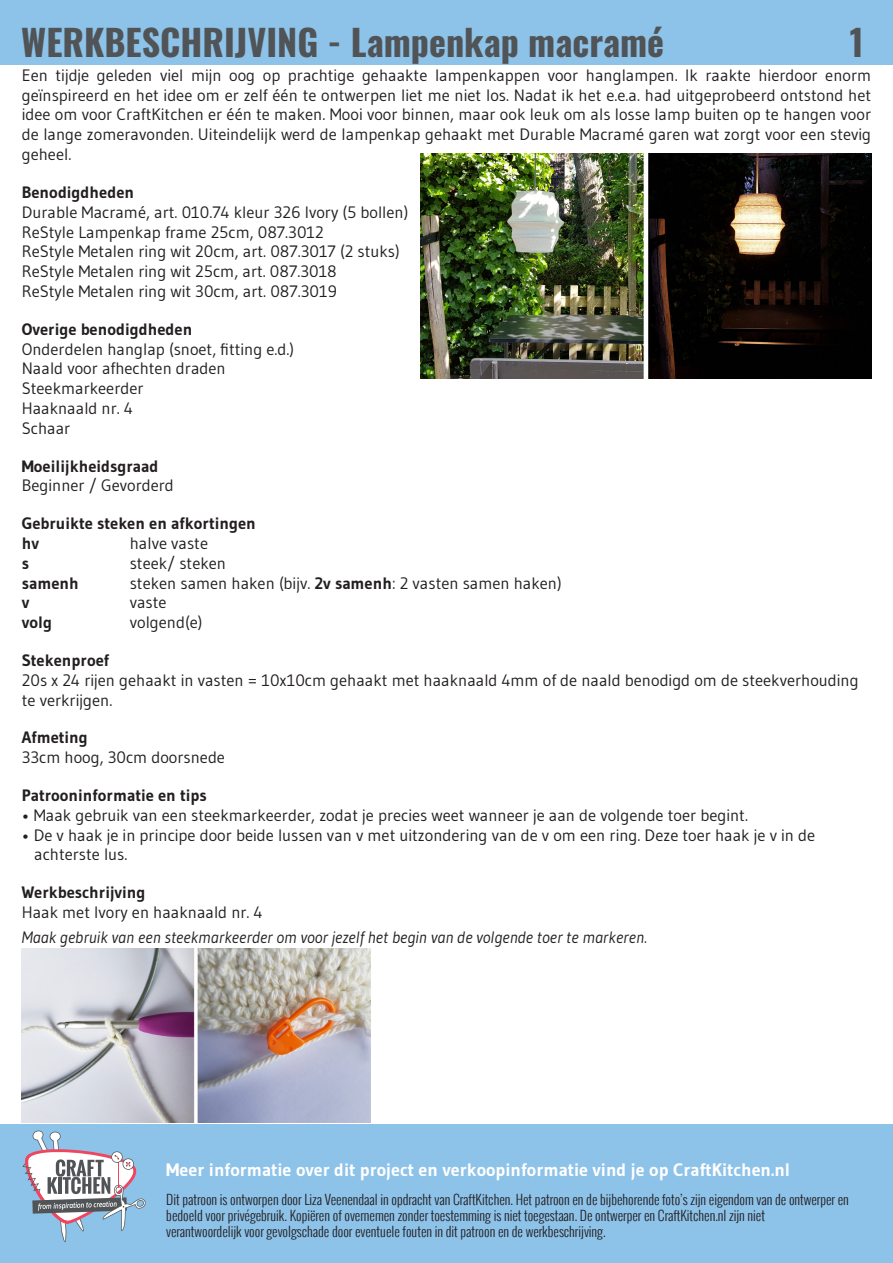
<style>
.page{position:relative;width:893px;height:1263px;background:#fff}
.page>*{position:absolute;margin:0;border:0;box-sizing:border-box;transform-origin:0 0}
.t1{font:700 36px "Oswald";color:#515456}
.t2{font:700 18px "Gudea";color:#fff}
.t3{font:16.5px/19.8px "Gudea";color:#231f20;text-align:justify}
.t4{font:700 16.5px "Gudea";color:#231f20}
.t5{font:italic 16.5px "Gudea";color:#231f20}
.t6{font:300 13.5px/16.2px "Oswald";color:#231f20}
.s1{font-weight:700}
</style>
<div class="page">
<div style="left:0;top:1125px;width:893px;height:138px;background:#8dc2e9"></div>
<div style="left:0;top:0;width:893px;height:64px;background:#8dc2e9"></div>
<svg style="left:22px;top:1130px;width:124px;height:112px"></svg>
<img style="left:22px;top:948px;width:349px;height:175px">
<img style="left:421px;top:153px;width:450px;height:225px">
<p class="t1" style="left:21px;top:23px;width:644px">WERKBESCHRIJVING - Lampenkap macramé</p>
<p class="t1" style="left:850px;top:23px;width:16px">1</p>
<p class="t3" style="left:22px;top:65px;width:851px">Een tijdje geleden viel mijn oog op prachtige gehaakte lampenkappen voor hanglampen. Ik raakte hierdoor enorm geïnspireerd en het idee om er zelf één te ontwerpen liet me niet los. Nadat ik het e.e.a. had uitgeprobeerd ontstond het idee om voor CraftKitchen er één te maken. Mooi voor binnen, maar ook leuk om als losse lamp buiten op te hangen voor de lange zomeravonden. Uiteindelijk werd de lampenkap gehaakt met Durable Macramé garen wat zorgt voor een stevig geheel.</p>
<p class="t4" style="left:22px;top:182px;width:114px">Benodigdheden</p>
<p class="t3" style="left:22px;top:202px;width:388px">Durable Macramé, art. 010.74 kleur 326 Ivory (5 bollen)</p>
<p class="t3" style="left:22px;top:222px;width:303px">ReStyle Lampenkap frame 25cm, 087.3012</p>
<p class="t3" style="left:22px;top:241px;width:379px">ReStyle Metalen ring wit 20cm, art. 087.3017 (2 stuks)</p>
<p class="t3" style="left:22px;top:261px;width:316px">ReStyle Metalen ring wit 25cm, art. 087.3018</p>
<p class="t3" style="left:22px;top:281px;width:317px">ReStyle Metalen ring wit 30cm, art. 087.3019</p>
<p class="t4" style="left:22px;top:319px;width:172px">Overige benodigdheden</p>
<p class="t3" style="left:22px;top:339px;width:274px">Onderdelen hanglap (snoet, fitting e.d.)</p>
<p class="t3" style="left:22px;top:358px;width:205px">Naald voor afhechten draden</p>
<p class="t3" style="left:22px;top:378px;width:123px">Steekmarkeerder</p>
<p class="t3" style="left:22px;top:398px;width:113px">Haaknaald nr. 4</p>
<p class="t3" style="left:22px;top:418px;width:50px">Schaar</p>
<p class="t4" style="left:22px;top:455px;width:138px">Moeilijkheidsgraad</p>
<p class="t3" style="left:22px;top:475px;width:154px">Beginner / Gevorderd</p>
<p class="t4" style="left:22px;top:513px;width:236px">Gebruikte steken en afkortingen</p>
<p class="t4" style="left:22px;top:533px;width:19px">hv</p>
<p class="t3" style="left:130px;top:533px;width:80px">halve vaste</p>
<p class="t4" style="left:22px;top:553px;width:9px">s</p>
<p class="t3" style="left:130px;top:553px;width:98px">steek/ steken</p>
<p class="t4" style="left:22px;top:572px;width:59px">samenh</p>
<p class="t3" style="left:130px;top:573px;width:433px">steken samen haken (bijv. <span class="s1">2v samenh</span>: 2 vasten samen haken)</p>
<p class="t4" style="left:22px;top:592px;width:9px">v</p>
<p class="t3" style="left:130px;top:592px;width:38px">vaste</p>
<p class="t4" style="left:22px;top:612px;width:32px">volg</p>
<p class="t3" style="left:130px;top:612px;width:74px">volgend(e)</p>
<p class="t4" style="left:22px;top:650px;width:89px">Stekenproef</p>
<p class="t3" style="left:22px;top:670px;width:838px">20s x 24 rijen gehaakt in vasten = 10x10cm gehaakt met haaknaald 4mm of de naald benodigd om de steekverhouding te verkrijgen.</p>
<p class="t4" style="left:22px;top:727px;width:68px">Afmeting</p>
<p class="t3" style="left:22px;top:747px;width:205px">33cm hoog, 30cm doorsnede</p>
<p class="t4" style="left:22px;top:785px;width:186px">Patrooninformatie en tips</p>
<p class="t3" style="left:22px;top:805px;width:728px">• Maak gebruik van een steekmarkeerder, zodat je precies weet wanneer je aan de volgende toer begint.</p>
<p class="t3" style="left:22px;top:825px;width:795px">• De v haak je in principe door beide lussen van v met uitzondering van de v om een ring. Deze toer haak je v in de</p>
<p class="t3" style="left:34px;top:844px;width:95px">achterste lus.</p>
<p class="t4" style="left:22px;top:882px;width:125px">Werkbeschrijving</p>
<p class="t3" style="left:22px;top:902px;width:242px">Haak met Ivory en haaknaald nr. 4</p>
<p class="t5" style="left:22px;top:927px;width:627px">Maak gebruik van een steekmarkeerder om voor jezelf het begin van de volgende toer te markeren.</p>
<p class="t2" style="left:166px;top:1159px;width:626px">Meer informatie over dit project en verkoopinformatie vind je op CraftKitchen.nl</p>
<p class="t6" style="left:166px;top:1191px;width:684px">Dit patroon is ontworpen door Liza Veenendaal in opdracht van CraftKitchen. Het patroon en de bijbehorende foto’s zijn eigendom van de ontwerper en bedoeld voor privégebruik. Kopiëren of overnemen zonder toestemming is niet toegestaan. De ontwerper en CraftKitchen.nl zijn niet</p>
<p class="t6" style="left:166px;top:1223px;width:441px">verantwoordelijk voor gevolgschade door eventuele fouten in dit patroon en de werkbeschrijving.</p>
</div>
